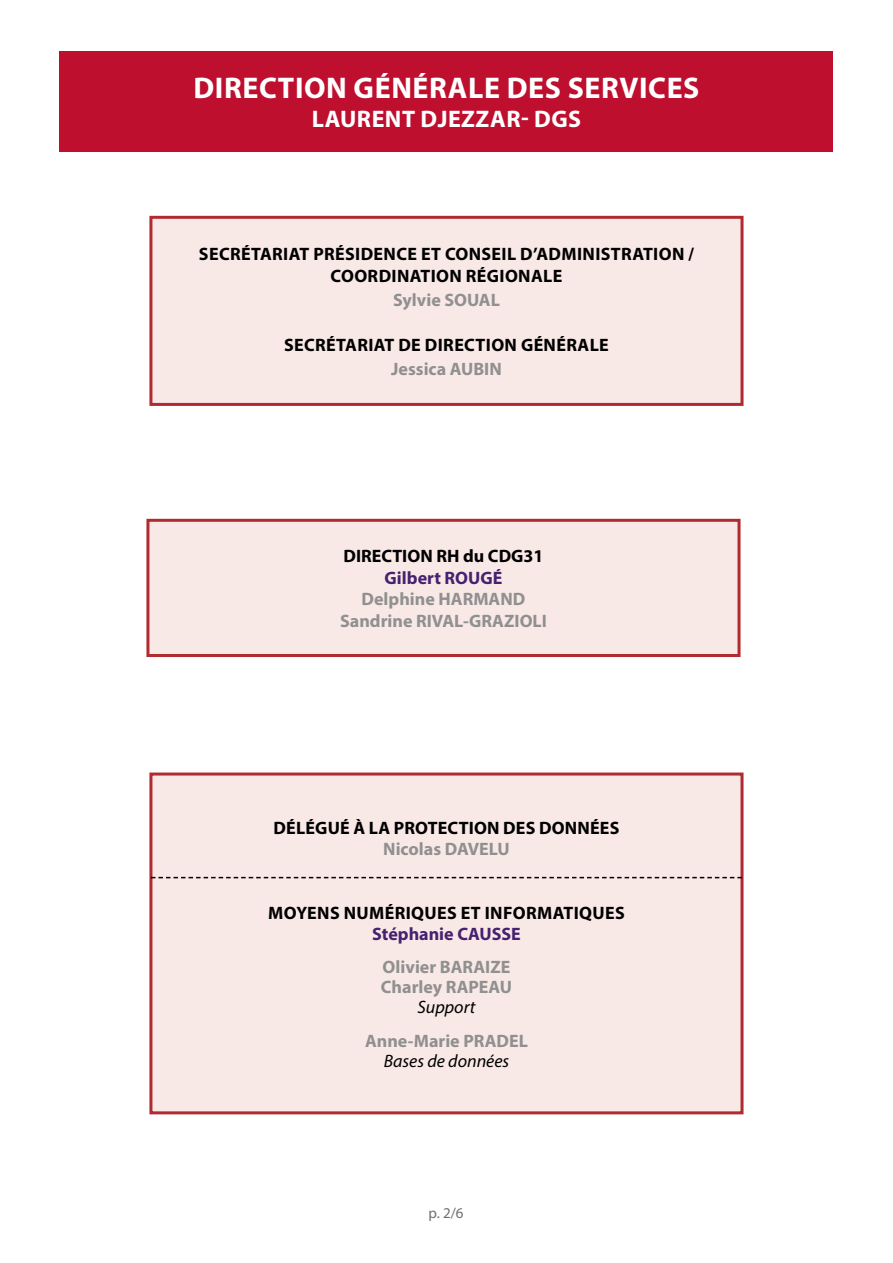
<style>
.page{position:relative;width:893px;height:1263px;background:#fff}
.page>*{position:absolute;margin:0;border:0;box-sizing:border-box;transform-origin:0 0}
.t1{font:700 30px "Myriad Pro";letter-spacing:.02em;color:#fff}
.t2{font:700 24px "Myriad Pro";letter-spacing:.02em;color:#fff}
.t3{font:700 18px/21.6px "Myriad Pro";letter-spacing:.02em;color:#000;text-align:center}
.t4{font:700 18px/20.1px "Myriad Pro";color:#909090}
.t5{font:700 18px "Myriad Pro";color:#462170}
.t6{font:italic 18px "Myriad Pro";color:#000}
.t7{font:700 18px "Myriad Pro";color:#000}
.t8{font:15px "Myriad Pro";color:#706f6f}
</style>
<div class="page">
<div style="left:60px;top:51px;width:773px;height:101px;background:#be0f2e"></div>
<div style="left:151px;top:217px;width:591px;height:187px;background:#f9e9e6"></div>
<div style="left:149px;top:216px;width:594px;height:190px;border:3px solid #b02a2f"></div>
<div style="left:151px;top:774px;width:591px;height:339px;background:#f9e9e6"></div>
<div style="left:149px;top:772px;width:594px;height:342px;border:3px solid #b02a2f"></div>
<svg style="left:151px;top:877px;width:591px;height:1px"></svg>
<div style="left:148px;top:520px;width:591px;height:135px;background:#f9e9e6"></div>
<div style="left:146px;top:519px;width:594px;height:138px;border:3px solid #b02a2f"></div>
<h1 class="t1" style="left:193px;top:69px;width:508px">DIRECTION GÉNÉRALE DES SERVICES</h1>
<h2 class="t2" style="left:312px;top:103px;width:271px">LAURENT DJEZZAR- DGS</h2>
<p class="t3" style="left:199px;top:243px;width:497px">SECRÉTARIAT PRÉSIDENCE ET CONSEIL D’ADMINISTRATION /<br>COORDINATION RÉGIONALE</p>
<p class="t4" style="left:393px;top:289px;width:108px">Sylvie SOUAL</p>
<p class="t3" style="left:284px;top:334px;width:326px">SECRÉTARIAT DE DIRECTION GÉNÉRALE</p>
<p class="t4" style="left:391px;top:358px;width:112px">Jessica AUBIN</p>
<p class="t7" style="left:343px;top:544px;width:201px">DIRECTION RH du CDG31</p>
<p class="t5" style="left:385px;top:566px;width:119px">Gilbert ROUGÉ</p>
<p class="t4" style="left:340px;top:588px;width:208px;line-height:21.6px;text-align:center">Delphine HARMAND<br>Sandrine RIVAL-GRAZIOLI</p>
<p class="t3" style="left:274px;top:816px;width:347px">DÉLÉGUÉ À LA PROTECTION DES DONNÉES</p>
<p class="t4" style="left:383px;top:838px;width:128px">Nicolas DAVELU</p>
<p class="t3" style="left:268px;top:901px;width:358px">MOYENS NUMÉRIQUES ET INFORMATIQUES</p>
<p class="t5" style="left:372px;top:922px;width:150px">Stéphanie CAUSSE</p>
<p class="t4" style="left:381px;top:956px;width:133px">Olivier BARAIZE<br>Charley RAPEAU</p>
<p class="t6" style="left:417px;top:996px;width:60px">Support</p>
<p class="t4" style="left:365px;top:1030px;width:164px">Anne-Marie PRADEL</p>
<p class="t6" style="left:384px;top:1050px;width:127px">Bases de données</p>
<p class="t8" style="left:429px;top:1204px;width:36px">p. 2/6</p>
</div>
